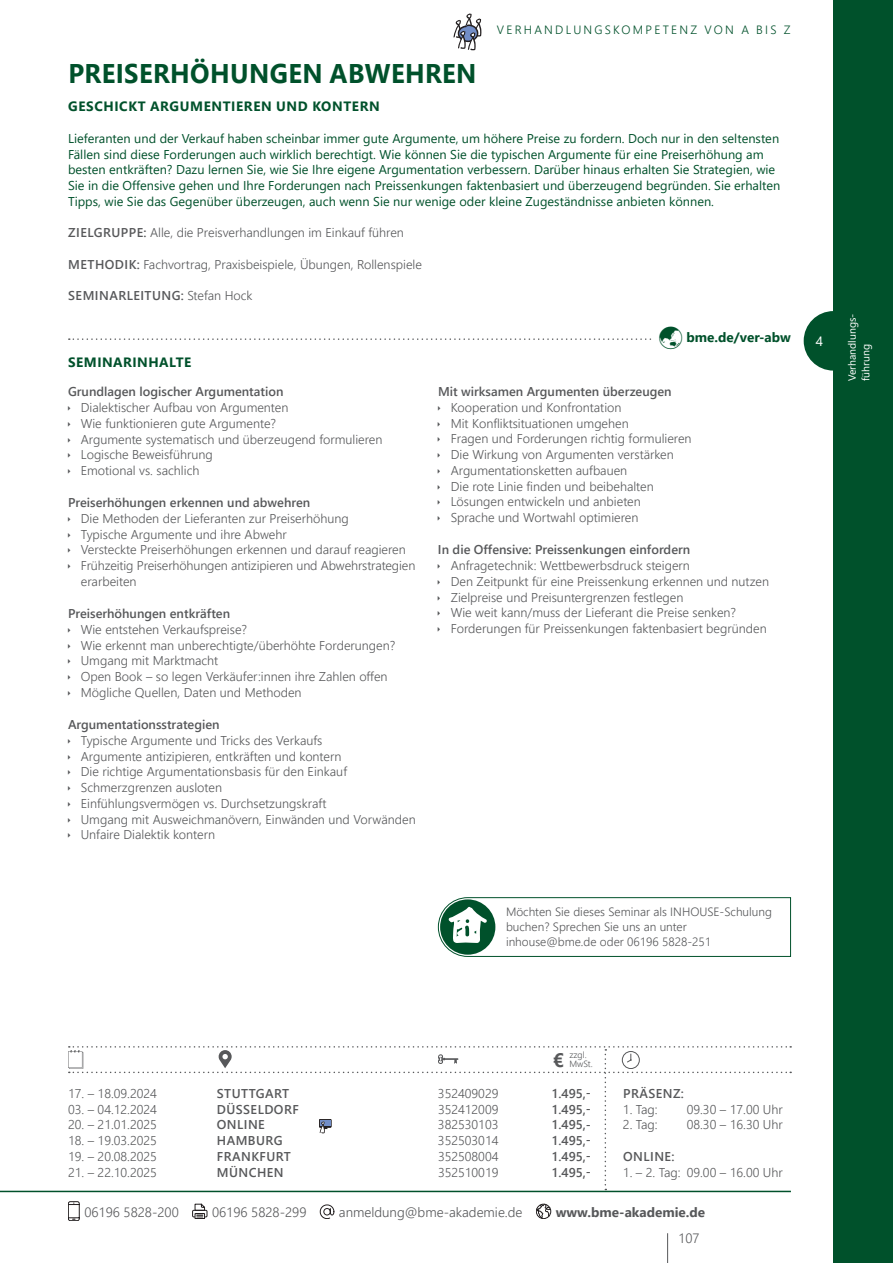
<style>
.page{position:relative;width:893px;height:1263px;background:#fff}
.page>*{position:absolute;margin:0;border:0;box-sizing:border-box;transform-origin:0 0}
.t1{font:700 27px "Segoe UI";letter-spacing:.015em;color:#00512b;scale:.95 1}
.t2{font:700 19.5px "Segoe UI";color:#57585a}
.t3{font:300 13.5px "Segoe UI";color:#57585a}
.t4{font:700 13.5px "Segoe UI";letter-spacing:.045em;color:#00512b}
.t5{font:700 13.5px "Segoe UI";color:#57585a}
.t6{font:700 13.5px "Segoe UI";color:#00512b}
.t7{font:13.5px "Segoe UI";color:#fff}
.t8{font:300 12.75px/15.8px "Segoe UI";color:#57585a}
.t9{font:12.75px/15.8px "Segoe UI";color:#00512b}
.t10{font:600 12.75px "Segoe UI";color:#57585a}
.t11{font:600 12.75px "Segoe UI";letter-spacing:.035em;color:#57585a}
.t12{font:300 12px/15px "Segoe UI";color:#57585a}
.t13{font:300 12px "Segoe UI";letter-spacing:.185em;color:#00512b}
.t14{font:10.5px/13.5px "Segoe UI";color:#fff}
.t15{font:300 9px/9px "Segoe UI";color:#57585a}
.s1{font-weight:600}
.s2{font-weight:300}
</style>
<div class="page">
<div style="left:804px;top:311px;width:59px;height:60px;background:#00512b;border-radius:50%"></div>
<div style="left:833px;top:0;width:60px;height:1263px;background:#00512b"></div>
<hr style="left:0;top:1191px;width:791px;height:1px;background:#00512b">
<hr style="left:667px;top:1233px;width:1px;height:30px;background:#57585a">
<svg style="left:68px;top:1201px;width:12px;height:20px"></svg>
<div style="left:192px;top:1210px;width:15px;height:7px;border:1px solid #231f20"></div>
<svg style="left:195px;top:1204px;width:10px;height:15px"></svg>
<svg style="left:320px;top:1205px;width:14px;height:14px"></svg>
<svg style="left:536px;top:1204px;width:15px;height:15px"></svg>
<div style="left:536px;top:1204px;width:15px;height:15px;border:1px solid #231f20;border-radius:50%"></div>
<svg style="left:453px;top:13px;width:28px;height:37px"></svg>
<svg style="left:68px;top:1046px;width:723px;height:144px"></svg>
<svg style="left:438px;top:897px;width:353px;height:60px"></svg>
<svg style="left:69px;top:338px;width:583px;height:2px"></svg>
<p class="t13" style="left:497px;top:19px;width:295px">VERHANDLUNGSKOMPETENZ VON A BIS Z</p>
<h1 class="t1" style="left:68px;top:48px;width:431px">PREISERHÖHUNGEN ABWEHREN</h1>
<p class="t4" style="left:68px;top:94px;width:313px">GESCHICKT ARGUMENTIEREN UND KONTERN</p>
<p class="t9" style="left:68px;top:129px;width:714px">Lieferanten und der Verkauf haben scheinbar immer gute Argumente, um höhere Preise zu fordern. Doch nur in den seltensten Fällen sind diese Forderungen auch wirklich berechtigt. Wie können Sie die typischen Argumente für eine Preiserhöhung am besten entkräften? Dazu lernen Sie, wie Sie Ihre eigene Argumentation verbessern. Darüber hinaus erhalten Sie Strategien, wie Sie in die Offensive gehen und Ihre Forderungen nach Preissenkungen faktenbasiert und überzeugend begründen. Sie erhalten Tipps, wie Sie das Gegenüber überzeugen, auch wenn Sie nur wenige oder kleine Zugeständnisse anbieten können.</p>
<p class="t8" style="left:68px;top:224px;width:337px"><span class="s1">ZIELGRUPPE:</span> Alle, die Preisverhandlungen im Einkauf führen</p>
<p class="t8" style="left:68px;top:255px;width:355px"><span class="s1">METHODIK:</span> Fachvortrag, Praxisbeispiele, Übungen, Rollenspiele</p>
<p class="t11" style="left:68px;top:284px;width:186px">SEMINARLEITUNG: <span class="s2">Stefan Hock</span></p>
<p class="t6" style="left:686px;top:325px;width:106px">bme.de/ver-abw</p>
<p class="t4" style="left:68px;top:349px;width:124px">SEMINARINHALTE</p>
<p class="t10" style="left:68px;top:380px;width:217px">Grundlagen logischer Argumentation</p>
<p class="t8" style="left:81px;top:398px;width:303px">Dialektischer Aufbau von Argumenten<br>Wie funktionieren gute Argumente?<br>Argumente systematisch und überzeugend formulieren Logische Beweisführung<br>Emotional vs. sachlich</p>
<p class="t10" style="left:68px;top:491px;width:244px">Preiserhöhungen erkennen und abwehren</p>
<p class="t8" style="left:81px;top:509px;width:336px">Die Methoden der Lieferanten zur Preiserhöhung<br>Typische Argumente und ihre Abwehr<br>Versteckte Preiserhöhungen erkennen und darauf reagieren Frühzeitig Preiserhöhungen antizipieren und Abwehrstrategien erarbeiten</p>
<p class="t10" style="left:68px;top:602px;width:164px">Preiserhöhungen entkräften</p>
<p class="t8" style="left:81px;top:620px;width:316px">Wie entstehen Verkaufspreise?<br>Wie erkennt man unberechtigte/überhöhte Forderungen?<br>Umgang mit Marktmacht<br>Open Book – so legen Verkäufer:innen ihre Zahlen offen Mögliche Quellen, Daten und Methoden</p>
<p class="t10" style="left:68px;top:713px;width:153px">Argumentationsstrategien</p>
<p class="t8" style="left:81px;top:731px;width:336px">Typische Argumente und Tricks des Verkaufs<br>Argumente antizipieren, entkräften und kontern<br>Die richtige Argumentationsbasis für den Einkauf Schmerzgrenzen ausloten<br>Einfühlungsvermögen vs. Durchsetzungskraft<br>Umgang mit Ausweichmanövern, Einwänden und Vorwänden Unfaire Dialektik kontern</p>
<p class="t10" style="left:438px;top:380px;width:235px">Mit wirksamen Argumenten überzeugen</p>
<p class="t8" style="left:451px;top:398px;width:242px">Kooperation und Konfrontation<br>Mit Konfliktsituationen umgehen<br>Fragen und Forderungen richtig formulieren Die Wirkung von Argumenten verstärken Argumentationsketten aufbauen<br>Die rote Linie finden und beibehalten Lösungen entwickeln und anbieten<br>Sprache und Wortwahl optimieren</p>
<p class="t10" style="left:438px;top:538px;width:254px">In die Offensive: Preissenkungen einfordern</p>
<p class="t8" style="left:451px;top:556px;width:320px">Anfragetechnik: Wettbewerbsdruck steigern<br>Den Zeitpunkt für eine Preissenkung erkennen und nutzen Zielpreise und Preisuntergrenzen festlegen<br>Wie weit kann/muss der Lieferant die Preise senken?<br>Forderungen für Preissenkungen faktenbasiert begründen</p>
<p class="t7" style="left:816px;top:329px;width:9px">4</p>
<p class="t14" style="left:845px;top:381px;width:69px;rotate:-90deg">Verhandlungs&shy;führung</p>
<p class="t12" style="left:506px;top:903px;width:267px">Möchten Sie dieses Seminar als INHOUSE-Schulung buchen? Sprechen Sie uns an unter inhouse@bme.de oder 06196 5828-251</p>
<h2 class="t2" style="left:553px;top:1042px;width:13px">€</h2>
<p class="t15" style="left:569px;top:1050px;width:25px">zzgl.<br>MwSt.</p>
<p class="t8" style="left:68px;top:1084px;width:90px">17. – 18.09.2024</p>
<p class="t11" style="left:217px;top:1081px;width:74px">STUTTGART</p>
<p class="t8" style="left:438px;top:1084px;width:62px">352409029</p>
<p class="t10" style="left:551px;top:1081px;width:41px">1.495,-</p>
<p class="t8" style="left:68px;top:1100px;width:90px">03. – 04.12.2024</p>
<p class="t11" style="left:217px;top:1097px;width:83px">DÜSSELDORF</p>
<p class="t8" style="left:438px;top:1100px;width:62px">352412009</p>
<p class="t10" style="left:551px;top:1097px;width:41px">1.495,-</p>
<p class="t8" style="left:68px;top:1116px;width:90px">20. – 21.01.2025</p>
<p class="t10" style="left:217px;top:1113px;width:49px">ONLINE</p>
<p class="t8" style="left:438px;top:1116px;width:62px">382530103</p>
<p class="t10" style="left:551px;top:1113px;width:41px">1.495,-</p>
<p class="t8" style="left:68px;top:1131px;width:90px">18. – 19.03.2025</p>
<p class="t11" style="left:217px;top:1128px;width:67px">HAMBURG</p>
<p class="t8" style="left:438px;top:1131px;width:62px">352503014</p>
<p class="t10" style="left:551px;top:1128px;width:41px">1.495,-</p>
<p class="t8" style="left:68px;top:1147px;width:90px">19. – 20.08.2025</p>
<p class="t11" style="left:217px;top:1144px;width:76px">FRANKFURT</p>
<p class="t8" style="left:438px;top:1147px;width:62px">352508004</p>
<p class="t10" style="left:551px;top:1144px;width:41px">1.495,-</p>
<p class="t8" style="left:68px;top:1163px;width:90px">21. – 22.10.2025</p>
<p class="t11" style="left:217px;top:1160px;width:68px">MÜNCHEN</p>
<p class="t8" style="left:438px;top:1163px;width:62px">352510019</p>
<p class="t10" style="left:551px;top:1160px;width:41px">1.495,-</p>
<p class="t11" style="left:623px;top:1081px;width:62px">PRÄSENZ:</p>
<p class="t8" style="left:623px;top:1100px;width:36px">1. Tag:</p>
<p class="t8" style="left:687px;top:1100px;width:98px">09.30 – 17.00 Uhr</p>
<p class="t8" style="left:623px;top:1116px;width:36px">2. Tag:</p>
<p class="t8" style="left:687px;top:1116px;width:98px">08.30 – 16.30 Uhr</p>
<p class="t10" style="left:623px;top:1144px;width:53px">ONLINE:</p>
<p class="t8" style="left:623px;top:1163px;width:161px">1. – 2. Tag: 09.00 – 16.00 Uhr</p>
<p class="t3" style="left:84px;top:1199px;width:96px">06196 5828-200</p>
<p class="t3" style="left:212px;top:1199px;width:96px">06196 5828-299</p>
<p class="t3" style="left:339px;top:1199px;width:185px">anmeldung@bme-akademie.de</p>
<p class="t5" style="left:556px;top:1199px;width:151px">www.bme-akademie.de</p>
<p class="t3" style="left:678px;top:1226px;width:23px">107</p>
</div>
